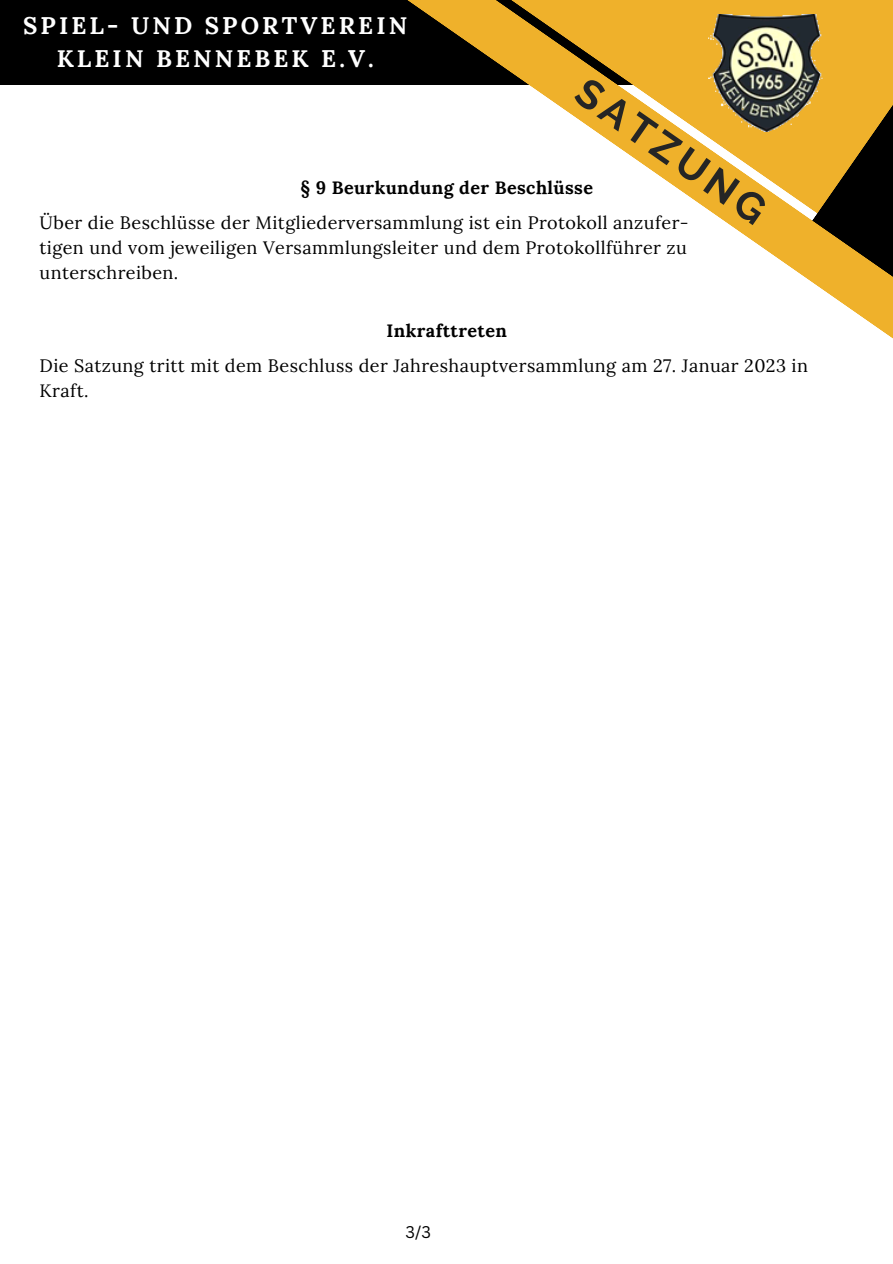
<style>
.page{position:relative;width:893px;height:1264px;background:#fff}
.page>*{position:absolute;margin:0;border:0;box-sizing:border-box;transform-origin:0 0}
.t1{font:700 40.5px "Raleway";color:#252525}
.t2{font:700 24px/32.5px "Lora";letter-spacing:.13em;color:#fff;text-align:center}
.t3{font:18px/25px "Lora";letter-spacing:.025em;color:#000;text-align:justify}
.t4{font:700 18px "Lora";letter-spacing:.025em;color:#000}
.t5{font:16.5px "Canva Sans";color:#000}
</style>
<div class="page">
<div style="left:0;top:0;width:892px;height:85px;background:#000"></div>
<svg style="left:407px;top:0;width:485px;height:338px"></svg>
<img style="left:709px;top:14px;width:116px;height:117px">
<h2 class="t2" style="left:23px;top:9px;width:385px">SPIEL- UND SPORTVEREIN<br>KLEIN BENNEBEK E.V.</h2>
<h1 class="t1" style="left:593px;top:68px;width:224px;rotate:35deg">SATZUNG</h1>
<p class="t4" style="left:300px;top:176px;width:294px">§ 9 Beurkundung der Beschlüsse</p>
<p class="t3" style="left:40px;top:210px;width:650px">Über die Beschlüsse der Mitgliederversammlung ist ein Protokoll anzufer&shy;tigen und vom jeweiligen Versammlungsleiter und dem Protokollführer zu unterschreiben.</p>
<p class="t4" style="left:386px;top:319px;width:122px">Inkrafttreten</p>
<p class="t3" style="left:40px;top:353px;width:769px">Die Satzung tritt mit dem Beschluss der Jahreshauptversammlung am 27. Januar 2023 in<br>Kraft.</p>
<p class="t5" style="left:405px;top:1220px;width:27px">3/3</p>
</div>
